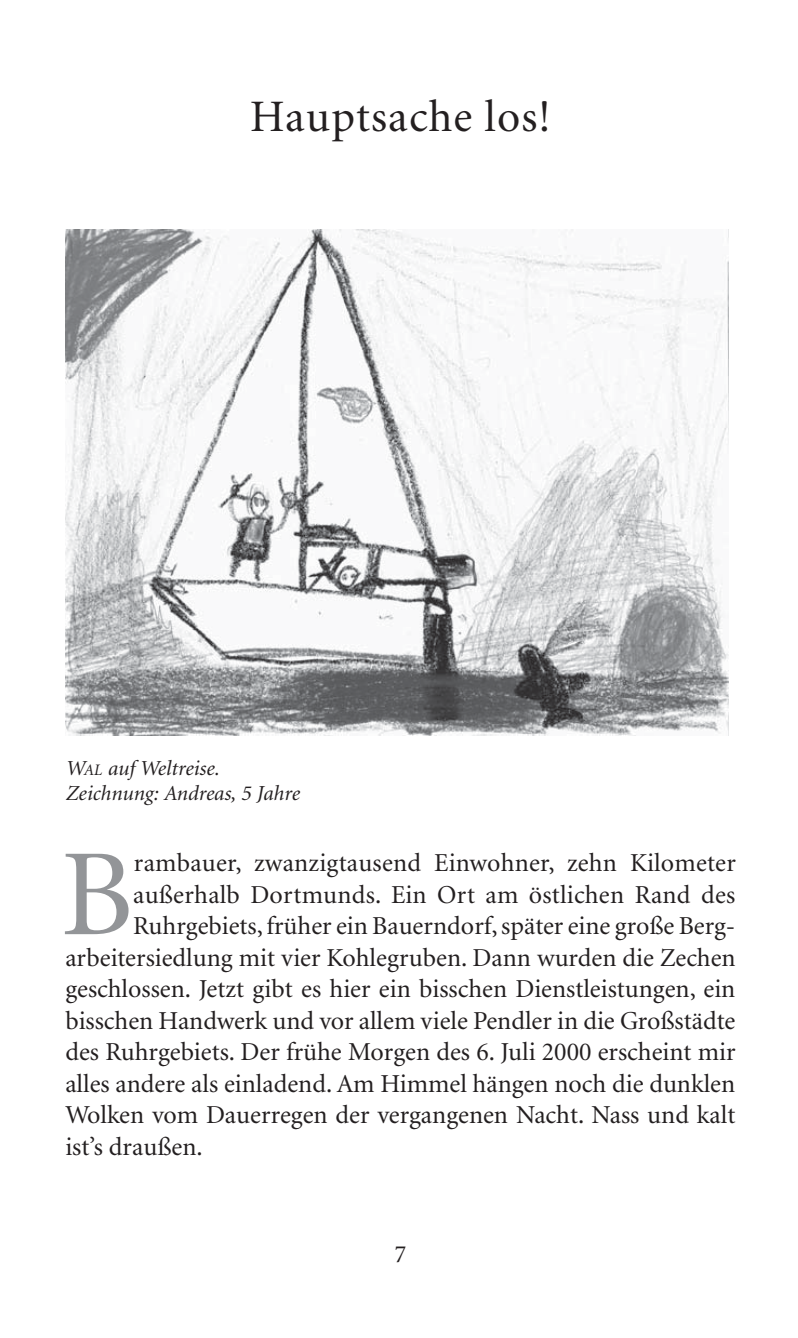
<style>
.page{position:relative;width:798px;height:1338px;background:#fff}
.page>*{position:absolute;margin:0;border:0;box-sizing:border-box;transform-origin:0 0}
.t1{font:123.75px "Minion";color:#939598}
.t2{font:45px "Minion";letter-spacing:.025em;color:#231f20}
.t3{font:25.88px "Minion";color:#231f20}
.t4{font:24.75px "Minion";color:#231f20}
.t5{font:italic 21.38px/25.7px "Minion";color:#231f20}
.s1{font-size:15.97px}
</style>
<div class="page">
<img style="left:66px;top:230px;width:662px;height:505px">
<h2 class="t2" style="left:250px;top:99px;width:302px">Hauptsache los!</h2>
<p class="t5" style="left:65px;top:757px;width:235px">W<span class="s1">AL</span> auf Weltreise.<br>Zeichnung: Andreas, 5 Jahre</p>
<h1 class="t1" style="left:61px;top:846px;width:74px">B</h1>
<p class="t3" style="left:134px;top:853px;width:603px">rambauer, zwanzigtausend Einwohner, zehn Kilometer</p>
<p class="t3" style="left:133px;top:884px;width:603px">außerhalb Dortmunds. Ein Ort am östlichen Rand des</p>
<p class="t3" style="left:133px;top:916px;width:603px">Ruhrgebiets, früher ein Bauerndorf, später eine große Berg-</p>
<p class="t3" style="left:65px;top:947px;width:672px">arbeitersiedlung mit vier Kohlegruben. Dann wurden die Zechen</p>
<p class="t3" style="left:65px;top:979px;width:671px">geschlossen. Jetzt gibt es hier ein bisschen Dienstleistungen, ein</p>
<p class="t3" style="left:65px;top:1010px;width:671px">bisschen Handwerk und vor allem viele Pendler in die Großstädte</p>
<p class="t3" style="left:65px;top:1042px;width:671px">des Ruhrgebiets. Der frühe Morgen des 6. Juli 2000 erscheint mir</p>
<p class="t3" style="left:65px;top:1073px;width:671px">alles andere als einladend. Am Himmel hängen noch die dunklen</p>
<p class="t3" style="left:65px;top:1105px;width:671px">Wolken vom Dauerregen der vergangenen Nacht. Nass und kalt</p>
<p class="t3" style="left:65px;top:1136px;width:139px">ist’s draußen.</p>
<p class="t4" style="left:394px;top:1244px;width:13px">7</p>
</div>
